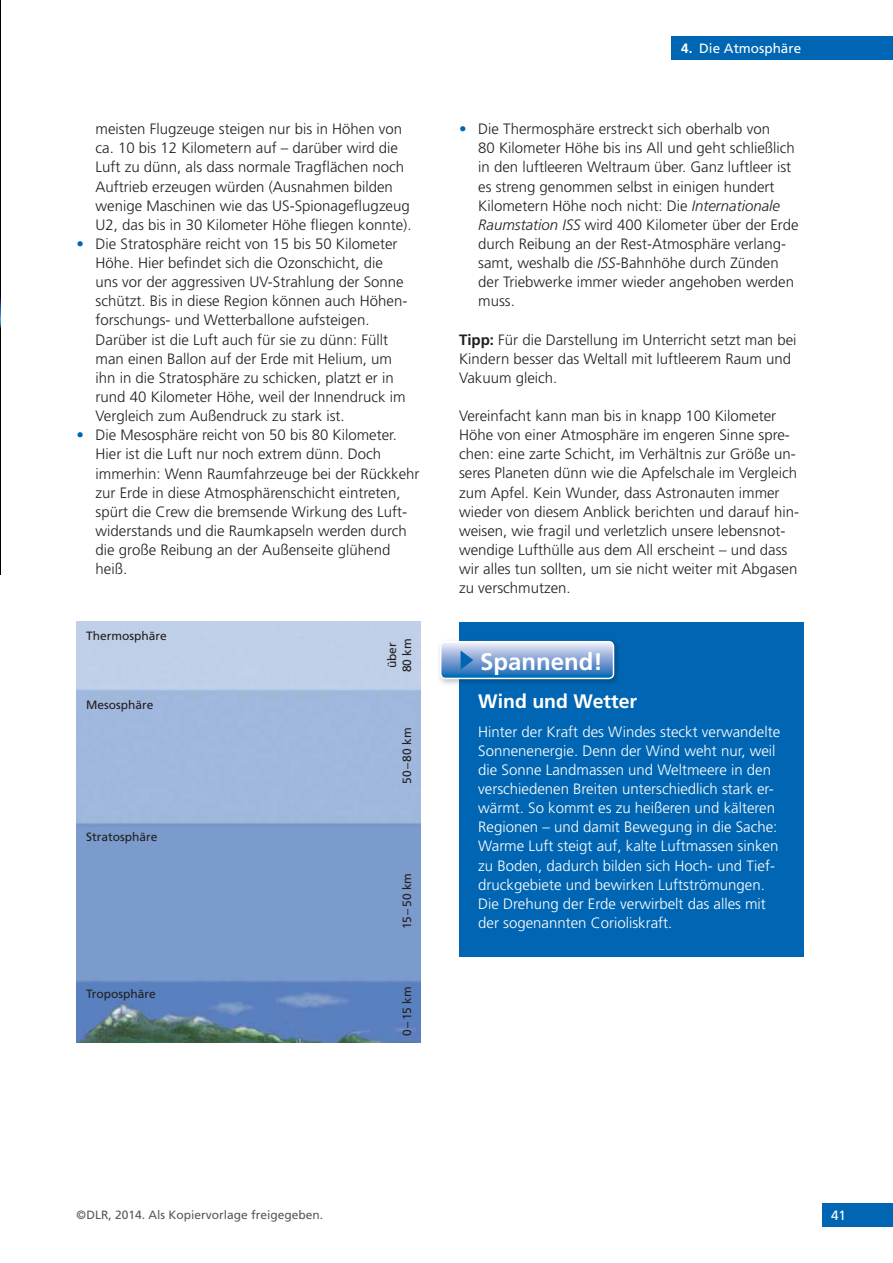
<style>
.page{position:relative;width:893px;height:1263px;background:#fff}
.page>*{position:absolute;margin:0;border:0;box-sizing:border-box;transform-origin:0 0}
.t1{font:700 24px "Frutiger";color:#fff}
.t2{font:700 19.5px "Frutiger";color:#fff}
.t3{font:300 15px/19.2px "Frutiger";color:#231f20}
.t4{font:300 15px/19.2px "Frutiger";color:#fff}
.t5{font:13.5px "Frutiger";color:#fff}
.t6{font:12px/15px "Frutiger";color:#231f20;text-align:center}
.t7{font:12px "Frutiger";color:#58595b}
.s1{color:#0066b3}
.s2{font-weight:700}
.s3{font-style:italic}
</style>
<div class="page">
<div style="left:822px;top:1203px;width:71px;height:24px;background:#0066b3"></div>
<div style="left:672px;top:36px;width:221px;height:24px;background:#0066b3"></div>
<img style="left:0;top:0;width:1px;height:574px">
<div style="left:459px;top:622px;width:344px;height:335px;background:#0066b3"></div>
<img style="left:439px;top:640px;width:179px;height:45px">
<svg style="left:441px;top:642px;width:172px;height:36px;background:#80a5d5"></svg>
<svg style="left:461px;top:651px;width:12px;height:19px"></svg>
<div style="left:440px;top:641px;width:174px;height:38px;border:2px solid #fff;border-radius:5px"></div>
<img style="left:77px;top:622px;width:344px;height:421px">
<p class="t3" style="left:96px;top:120px;width:317px">meisten Flugzeuge steigen nur bis in Höhen von ca. 10 bis 12 Kilometern auf – darüber wird die Luft zu dünn, als dass normale Tragflächen noch Auftrieb erzeugen würden (Ausnahmen bilden wenige Maschinen wie das US-Spionageflugzeug U2, das bis in 30 Kilometer Höhe fliegen konnte).</p>
<p class="t3" style="left:96px;top:235px;width:313px;text-indent:-19px"><span class="s1">•</span> Die Stratosphäre reicht von 15 bis 50 Kilometer Höhe. Hier befindet sich die Ozonschicht, die uns vor der aggressiven UV-Strahlung der Sonne schützt. Bis in diese Region können auch Höhen&shy;forschungs- und Wetterballone aufsteigen.<br>Darüber ist die Luft auch für sie zu dünn: Füllt man einen Ballon auf der Erde mit Helium, um ihn in die Stratosphäre zu schicken, platzt er in rund 40 Kilometer Höhe, weil der Innendruck im Vergleich zum Außendruck zu stark ist.</p>
<p class="t3" style="left:96px;top:427px;width:325px;text-indent:-19px"><span class="s1">•</span> Die Mesosphäre reicht von 50 bis 80 Kilometer.<br>Hier ist die Luft nur noch extrem dünn. Doch immerhin: Wenn Raumfahrzeuge bei der Rückkehr zur Erde in diese Atmosphärenschicht eintreten, spürt die Crew die bremsende Wirkung des Luft&shy;widerstands und die Raumkapseln werden durch die große Reibung an der Außenseite glühend heiß.</p>
<p class="t6" style="left:86px;top:630px;width:82px">Thermosphäre</p>
<p class="t6" style="left:86px;top:699px;width:69px">Mesosphäre</p>
<p class="t6" style="left:86px;top:830px;width:73px">Stratosphäre</p>
<p class="t6" style="left:385px;top:672px;width:36px;rotate:-90deg">über<br>80 km</p>
<p class="t6" style="left:400px;top:784px;width:58px;rotate:-90deg">50 – 80 km</p>
<p class="t6" style="left:400px;top:929px;width:58px;rotate:-90deg">15 – 50 km</p>
<p class="t6" style="left:86px;top:988px;width:71px">Troposphäre</p>
<p class="t6" style="left:400px;top:1036px;width:51px;rotate:-90deg">0 – 15 km</p>
<p class="t5" style="left:681px;top:43px;width:121px"><span class="s2">4.</span> Die Atmosphäre</p>
<p class="t3" style="left:478px;top:120px;width:322px;text-indent:-19px"><span class="s1">•</span> Die Thermosphäre erstreckt sich oberhalb von<br>80 Kilometer Höhe bis ins All und geht schließlich in den luftleeren Weltraum über. Ganz luftleer ist es streng genommen selbst in einigen hundert Kilometern Höhe noch nicht: Die <span class="s3">Internationale Raumstation ISS</span> wird 400 Kilometer über der Erde durch Reibung an der Rest-Atmosphäre verlang&shy;samt, weshalb die <span class="s3">ISS-</span>Bahnhöhe durch Zünden der Triebwerke immer wieder angehoben werden muss.</p>
<p class="t3" style="left:459px;top:331px;width:339px"><span class="s2">Tipp:</span> Für die Darstellung im Unterricht setzt man bei<br>Kindern besser das Weltall mit luftleerem Raum und<br>Vakuum gleich.</p>
<p class="t3" style="left:459px;top:407px;width:341px">Vereinfacht kann man bis in knapp 100 Kilo meter Höhe von einer Atmosphäre im engeren Sinne spre&shy;chen: eine zarte Schicht, im Verhältnis zur Größe un&shy;seres Planeten dünn wie die Apfelschale im Vergleich zum Apfel. Kein Wunder, dass Astronauten immer wieder von diesem Anblick berichten und darauf hin&shy;weisen, wie fragil und verletzlich unsere lebensnot&shy;wendige Lufthülle aus dem All erscheint – und dass wir alles tun sollten, um sie nicht weiter mit Abgasen zu verschmutzen.</p>
<h1 class="t1" style="left:480px;top:652px;width:124px">Spannend!</h1>
<h2 class="t2" style="left:478px;top:693px;width:160px">Wind und Wetter</h2>
<p class="t4" style="left:478px;top:723px;width:303px">Hinter der Kraft des Windes steckt verwandelte Sonnenenergie. Denn der Wind weht nur, weil die Sonne Landmassen und Weltmeere in den verschiedenen Breiten unterschiedlich stark er&shy;wärmt. So kommt es zu heißeren und kälteren Regionen – und damit Bewegung in die Sache:<br>Warme Luft steigt auf, kalte Luftmassen sinken zu Boden, dadurch bilden sich Hoch- und Tief&shy;druckgebiete und bewirken Luftströmungen.<br>Die Drehung der Erde verwirbelt das alles mit der sogenannten Corioliskraft.</p>
<p class="t7" style="left:77px;top:1210px;width:248px">© DLR, 2014. Als Kopiervorlage freigegeben.</p>
<p class="t5" style="left:831px;top:1210px;width:17px">41</p>
</div>
